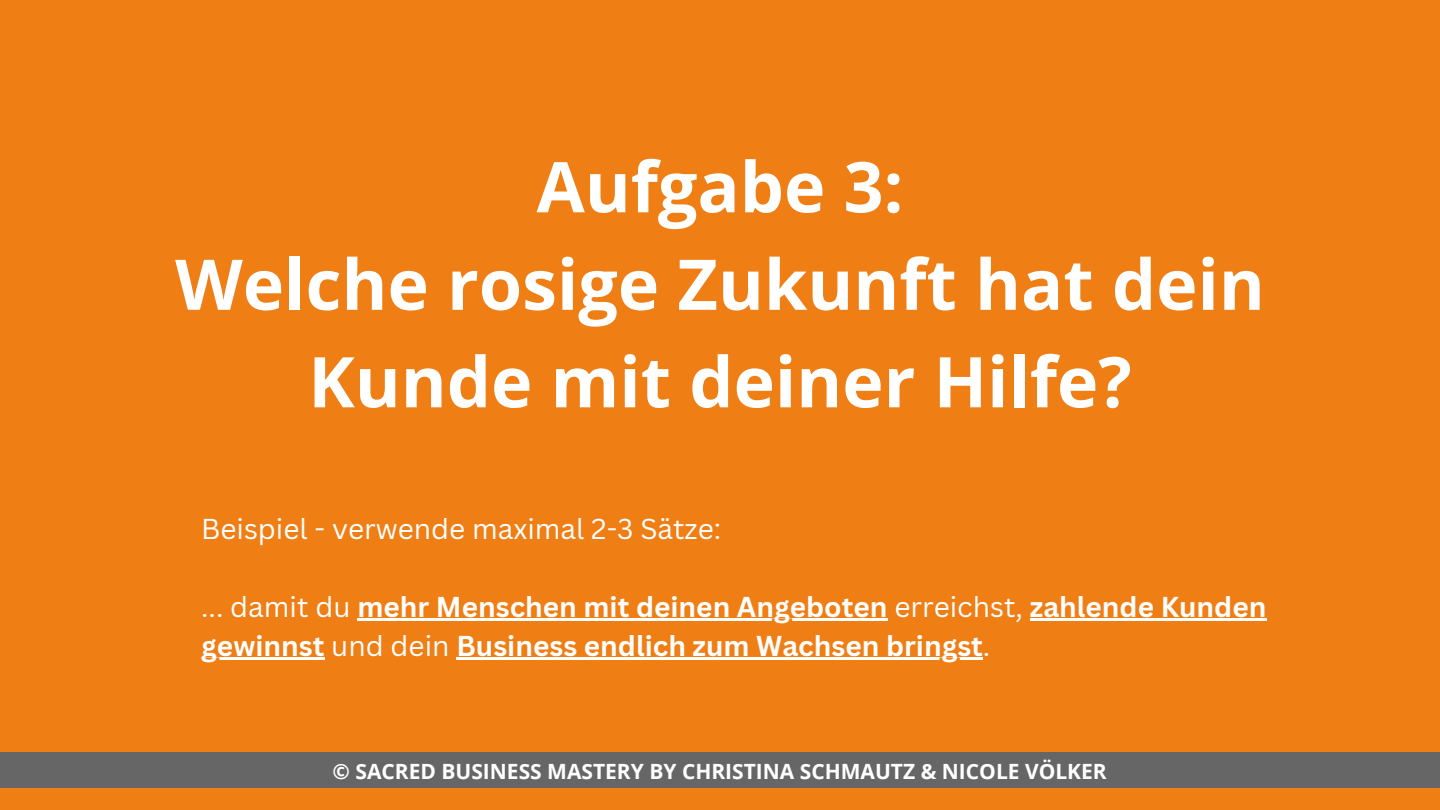
<style>
.page{position:relative;width:1440px;height:810px;background:#ef7e15}
.page>*{position:absolute;margin:0;border:0;box-sizing:border-box;transform-origin:0 0}
.t1{font:700 70px/97.5px "Open Sans";color:#fff;text-align:center}
.t2{font:700 28px/39px "Canva Sans";color:#fff}
.t3{font:28px "Canva Sans";color:#fff}
.t4{font:700 21px "Open Sans";color:#fff}
.s1{font-weight:400}
</style>
<div class="page">
<div style="left:0;top:752px;width:1440px;height:36px;background:#666"></div>
<hr style="left:357px;top:619px;width:531px;height:2px;background:#fff">
<hr style="left:1030px;top:619px;width:236px;height:2px;background:#fff">
<hr style="left:201px;top:658px;width:123px;height:2px;background:#fff">
<hr style="left:456px;top:658px;width:527px;height:2px;background:#fff">
<h1 class="t1" style="left:175px;top:136px;width:1091px">Aufgabe 3:<br>Welche rosige Zukunft hat dein<br>Kunde mit deiner Hilfe?</h1>
<p class="t3" style="left:201px;top:509px;width:521px">Beispiel - verwende maximal 2-3 Sätze:</p>
<p class="t2" style="left:201px;top:587px;width:1067px"><span class="s1">... damit du</span> mehr Menschen mit deinen Angeboten <span class="s1">erreichst,</span> zahlende Kunden gewinnst <span class="s1">und dein</span> Business endlich zum Wachsen bringst<span class="s1">.</span></p>
<p class="t4" style="left:333px;top:756px;width:776px">© SACRED BUSINESS MASTERY BY CHRISTINA SCHMAUTZ &amp; NICOLE VÖLKER</p>
</div>
